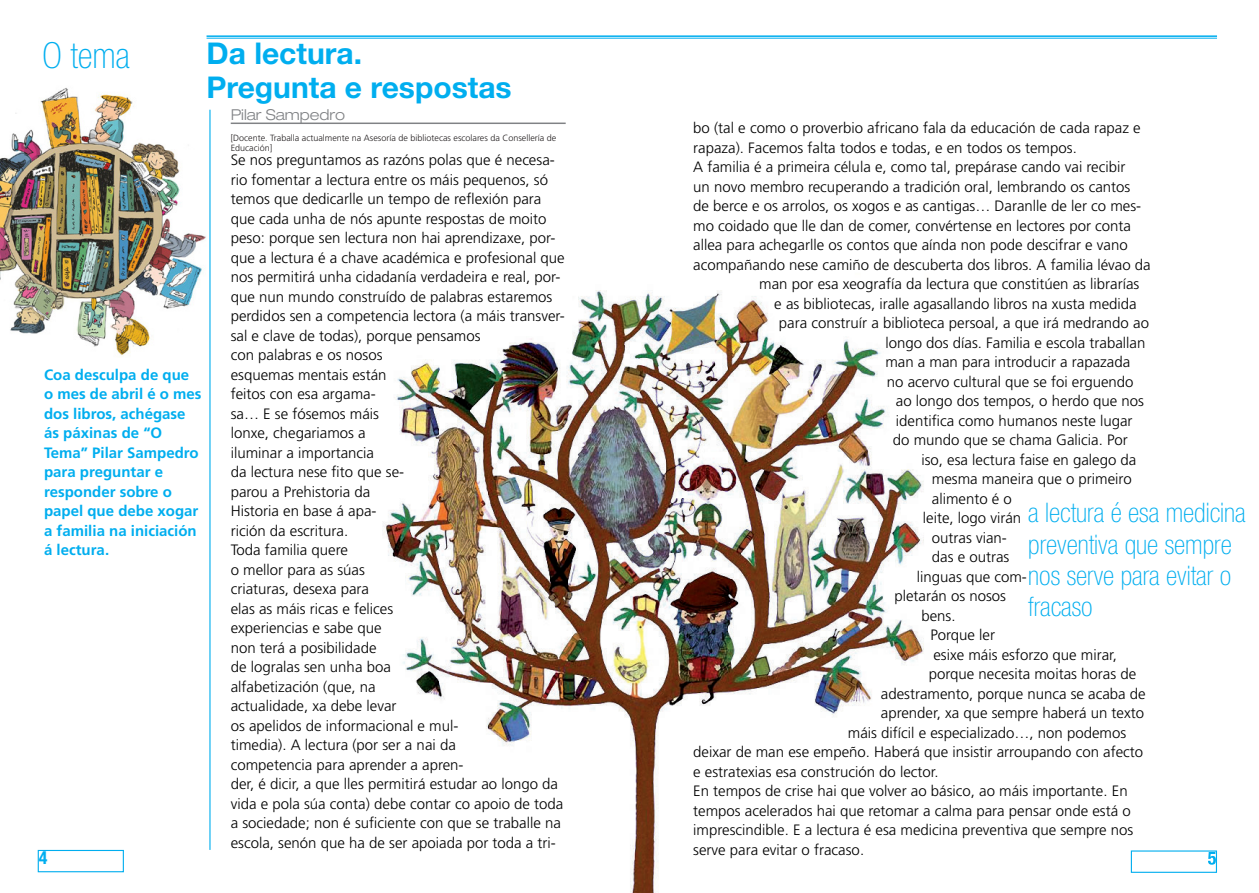
<style>
.page{position:relative;width:1259px;height:893px;background:#fff}
.page>*{position:absolute;margin:0;border:0;box-sizing:border-box;transform-origin:0 0}
.t1{font:100 condensed 36px "Helvetica Neue LT Std";color:#00aeef}
.t2{font:700 30px/34.5px "Helvetica Neue LT Std";color:#00aeef}
.t3{font:100 condensed 27px/31px "Helvetica Neue LT Std";color:#00aeef}
.t4{font:700 condensed 18px "Helvetica Neue LT Std";color:#00aeef}
.t5{font:300 15px/19.5px "Frutiger LT Std";color:#000}
.t6{font:700 15px/19.5px "Frutiger LT Std";color:#00aeef}
.t7{font:300 expanded 15px "Helvetica Neue LT Std";color:#808285}
.t8{font:300 9px/10.4px "Frutiger LT Std";color:#231f20}
</style>
<div class="page">
<svg style="left:1208px;top:852px;width:7px;height:13px"></svg>
<div style="left:1130px;top:850px;width:87px;height:23px;border:1px solid #00aeef"></div>
<img style="left:382px;top:290px;width:542px;height:603px">
<hr style="left:206px;top:35px;width:1011px;height:2px;background:#00aeef">
<hr style="left:206px;top:38px;width:1011px;height:1px;background:#00aeef">
<div style="left:38px;top:850px;width:86px;height:22px;border:1px solid #00aeef"></div>
<hr style="left:209px;top:110px;width:1px;height:740px;background:#00aeef">
<hr style="left:231px;top:123px;width:335px;height:1px;background:#808285">
<img style="left:0;top:88px;width:206px;height:267px">
<h1 class="t1" style="left:43px;top:35px;width:89px">O tema</h1>
<h2 class="t2" style="left:206px;top:35px;width:307px">Da lectura.<br>Pregunta e respostas</h2>
<p class="t6" style="left:44px;top:365px;width:159px">Coa desculpa de que o mes de abril é o mes dos libros, achégase ás páxinas de “O<br>Tema” Pilar Sampedro para preguntar e responder sobre o papel que debe xogar a familia na iniciación á lectura.</p>
<p class="t4" style="left:39px;top:847px;width:10px">4</p>
<p class="t7" style="left:231px;top:106px;width:116px">Pilar Sampedro</p>
<p class="t8" style="left:231px;top:133px;width:327px">[Docente. Traballa actualmente na Asesoría de bibliotecas escolares da Consellería de<br>Educación]</p>
<p class="t5" style="left:231px;top:151px;width:335px">Se nos preguntamos as razóns polas que é necesa&shy;rio fomentar a lectura entre os máis pequenos, só temos que dedicarlle un tempo de reflexión para que cada unha de nós apunte respostas de moito peso: porque sen lectura non hai aprendizaxe, por&shy;que a lectura é a chave académica e profesional que nos permitirá unha cidadanía verdadeira e real, por&shy;que nun mundo construído de palabras estaremos perdidos sen a competencia lectora (a máis transver&shy;sal e clave de todas), porque pensamos<br>con palabras e os nosos<br>esquemas mentais están<br>feitos con esa argama-<br>sa… E se fósemos máis<br>lonxe, chegariamos a<br>iluminar a importancia<br>da lectura nese fito que se-<br>parou a Prehistoria da<br>Historia en base á apa-<br>rición da escritura.<br>Toda familia quere<br>o mellor para as súas<br>criaturas, desexa para<br>elas as máis ricas e felices<br>experiencias e sabe que<br>non terá a posibilidade<br>de logralas sen unha boa<br>alfabetización (que, na<br>actualidade, xa debe levar<br>os apelidos de informacional e mul-<br>timedia). A lectura (por ser a nai da<br>competencia para aprender a apren-<br>der, é dicir, a que lles permitirá estudar ao longo da vida e pola súa conta) debe contar co apoio de toda a sociedade; non é suficiente con que se traballe na escola, senón que ha de ser apoiada por toda a tri-</p>
<p class="t5" style="left:693px;top:118px;width:449px">bo (tal e como o proverbio africano fala da educación de cada rapaz e</p>
<p class="t5" style="left:693px;top:138px;width:385px">rapaza). Facemos falta todos e todas, e en todos os tempos.</p>
<p class="t5" style="left:693px;top:157px;width:433px">A familia é a primeira célula e, como tal, prepárase cando vai recibir</p>
<p class="t5" style="left:693px;top:177px;width:439px">un novo membro recuperando a tradición oral, lembrando os cantos</p>
<p class="t5" style="left:693px;top:196px;width:449px">de berce e os arrolos, os xogos e as cantigas… Daranlle de ler co mes-</p>
<p class="t5" style="left:693px;top:216px;width:439px">mo coidado que lle dan de comer, convértense en lectores por conta</p>
<p class="t5" style="left:693px;top:235px;width:436px">allea para achegarlle os contos que aínda non pode descifrar e vano</p>
<p class="t5" style="left:693px;top:255px;width:459px">acompañando nese camiño de descuberta dos libros. A familia lévao da</p>
<p class="t5" style="left:759px;top:274px;width:382px">man por esa xeografía da lectura que constitúen as librarías</p>
<p class="t5" style="left:774px;top:294px;width:364px">e as bibliotecas, iralle agasallando libros na xusta medida</p>
<p class="t5" style="left:779px;top:313px;width:372px">para construír a biblioteca persoal, a que irá medrando ao</p>
<p class="t5" style="left:885px;top:333px;width:262px">longo dos días. Familia e escola traballan</p>
<p class="t5" style="left:885px;top:352px;width:246px">man a man para introducir a rapazada</p>
<p class="t5" style="left:887px;top:372px;width:248px">no acervo cultural que se foi erguendo</p>
<p class="t5" style="left:896px;top:391px;width:250px">ao longo dos tempos, o herdo que nos</p>
<p class="t5" style="left:896px;top:411px;width:238px">identifica como humanos neste lugar</p>
<p class="t5" style="left:893px;top:430px;width:237px">do mundo que se chama Galicia. Por</p>
<p class="t5" style="left:921px;top:450px;width:217px">iso, esa lectura faise en galego da</p>
<p class="t5" style="left:932px;top:469px;width:201px">mesma maneira que o primeiro</p>
<p class="t5" style="left:932px;top:489px;width:82px">alimento é o</p>
<p class="t5" style="left:923px;top:508px;width:100px">leite, logo virán</p>
<p class="t5" style="left:932px;top:528px;width:76px">outras vian-</p>
<p class="t5" style="left:932px;top:547px;width:79px">das e outras</p>
<p class="t5" style="left:917px;top:567px;width:112px">linguas que com-</p>
<p class="t5" style="left:894px;top:586px;width:113px">pletarán os nosos</p>
<p class="t5" style="left:921px;top:606px;width:36px">bens.</p>
<p class="t5" style="left:930px;top:625px;width:66px">Porque ler</p>
<p class="t5" style="left:933px;top:645px;width:185px">esixe máis esforzo que mirar,</p>
<p class="t5" style="left:929px;top:664px;width:209px">porque necesita moitas horas de</p>
<p class="t5" style="left:881px;top:684px;width:266px">adestramento, porque nunca se acaba de</p>
<p class="t5" style="left:881px;top:703px;width:265px">aprender, xa que sempre haberá un texto</p>
<p class="t5" style="left:848px;top:723px;width:280px">máis difícil e especializado…, non podemos</p>
<p class="t5" style="left:693px;top:742px;width:451px">deixar de man ese empeño. Haberá que insistir arroupando con afecto</p>
<p class="t5" style="left:693px;top:762px;width:247px">e estratexias esa construción do lector.</p>
<p class="t5" style="left:693px;top:781px;width:436px">En tempos de crise hai que volver ao básico, ao máis importante. En</p>
<p class="t5" style="left:693px;top:801px;width:439px">tempos acelerados hai que retomar a calma para pensar onde está o</p>
<p class="t5" style="left:693px;top:820px;width:442px">imprescindible. E a lectura é esa medicina preventiva que sempre nos</p>
<p class="t5" style="left:693px;top:840px;width:172px">serve para evitar o fracaso.</p>
<h3 class="t3" style="left:1028px;top:497px;width:219px">a lectura é esa medicina preventiva que sempre nos serve para evitar o fracaso</h3>
</div>
